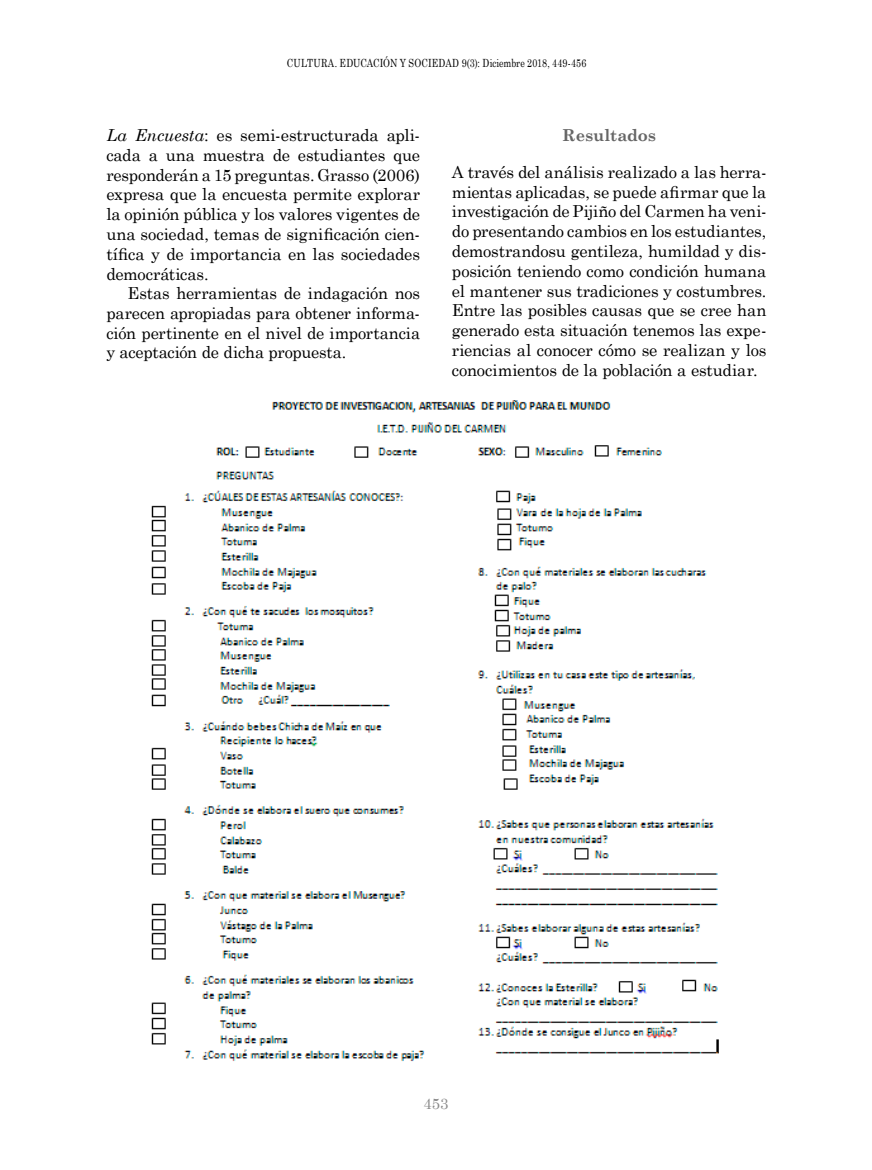
<style>
.page{position:relative;width:872px;height:1170px;background:#fff}
.page>*{position:absolute;margin:0;border:0;box-sizing:border-box;transform-origin:0 0}
.t1{font:16.5px/19.8px "Century Schoolbook";letter-spacing:-.005em;color:#000;text-align:justify}
.t2{font:700 16.5px "Century Schoolbook";letter-spacing:-.005em;color:#666}
.t3{font:15px "Century Schoolbook";color:#898989}
.t4{font:11.25px "Century Schoolbook";letter-spacing:.015em;color:#000;scale:.79 1}
.s1{font-style:italic}
</style>
<div class="page">
<img style="left:151px;top:400px;width:568px;height:661px">
<p class="t4" style="left:287px;top:54px;width:380px">CULTURA. EDUCACIÓN Y SOCIEDAD 9(3): Diciembre 2018, 449-456</p>
<p class="t1" style="left:106px;top:124px;width:315px"><span class="s1">La Encuesta</span>: es semi-estructurada apli&shy;cada a una muestra de estudiantes que responderán a 15 preguntas. Grasso (2006) expresa que la encuesta permite explorar la opinión pública y los valores vigentes de una sociedad, temas de significación cien&shy;tífica y de importancia en las sociedades democráticas.</p>
<p class="t1" style="left:106px;top:282px;width:315px;text-indent:21px">Estas herramientas de indagación nos parecen apropiadas para obtener informa&shy;ción pertinente en el nivel de importancia y aceptación de dicha propuesta.</p>
<p class="t2" style="left:562px;top:122px;width:95px">Resultados</p>
<p class="t1" style="left:452px;top:160px;width:316px">A través del análisis realizado a las herra&shy;mientas aplicadas, se puede afirmar que la investigación de Pijiño del Carmen ha veni&shy;do presentando cambios en los estudiantes, demostrandosu gentileza, humildad y dis&shy;posición teniendo como condición humana el mantener sus tradiciones y costumbres.<br>Entre las posibles causas que se cree han generado esta situación tenemos las expe&shy;riencias al conocer cómo se realizan y los conocimientos de la población a estudiar.</p>
<p class="t3" style="left:423px;top:1090px;width:27px">453</p>
</div>
